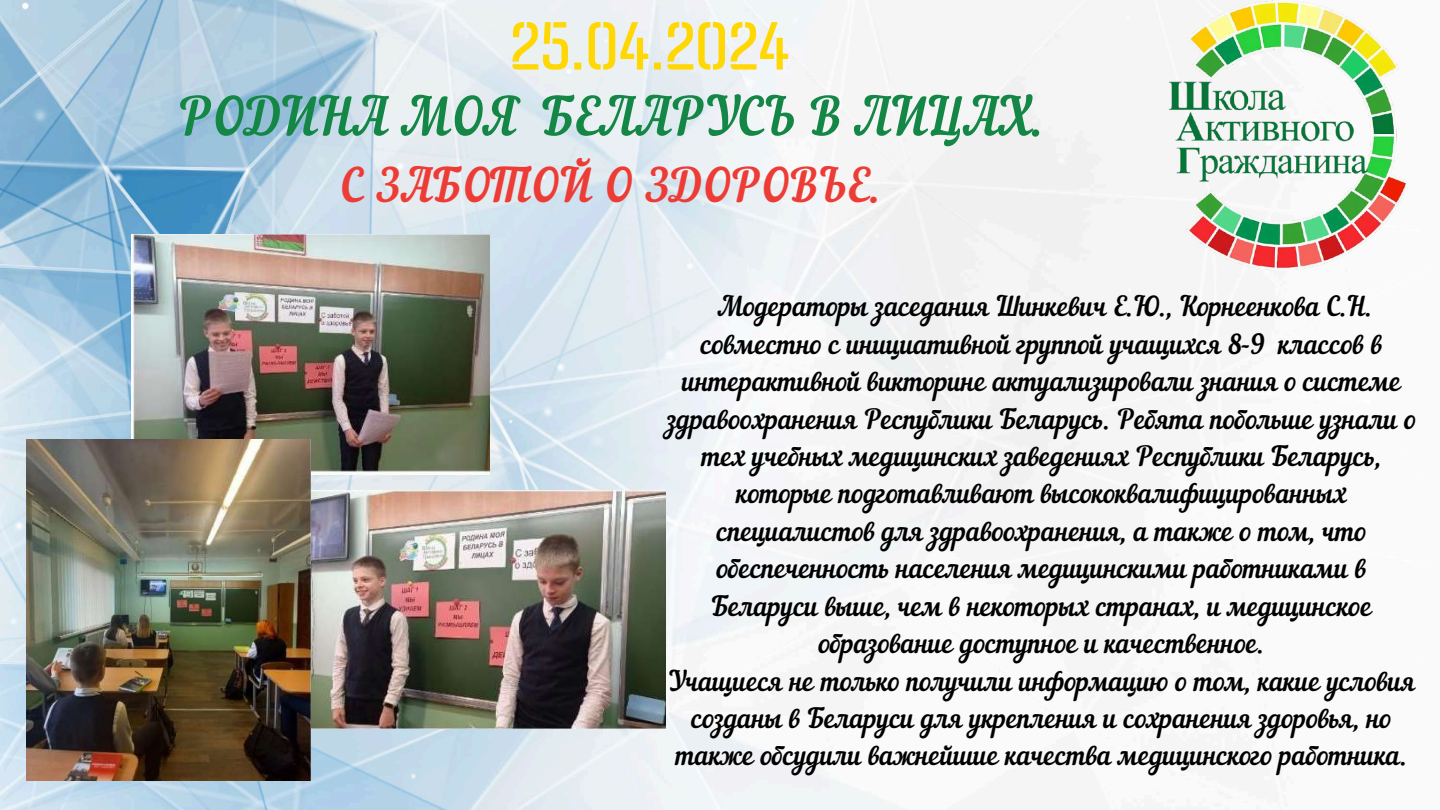
<style>
.page{position:relative;width:1440px;height:810px;background:#fff}
.page>*{position:absolute;margin:0;border:0;box-sizing:border-box;transform-origin:0 0}
.t1{font:69px "Panfleta Stencil";color:#ffd703}
.t2{font:52.2px "Nautilus Pompilius";color:#148747}
.t3{font:46.2px "Nautilus Pompilius";color:#ed3c36}
.t4{font:27.2px/37.4px "Nautilus Pompilius";color:#000;text-align:center}
</style>
<div class="page">
<img style="left:0;top:0;width:1220px;height:810px">
<img style="left:1168px;top:0;width:241px;height:270px">
<img style="left:132px;top:235px;width:357px;height:240px">
<img style="left:310px;top:490px;width:356px;height:239px">
<img style="left:26px;top:439px;width:284px;height:341px">
<h1 class="t1" style="left:510px;top:19px;width:281px">25.04.2024</h1>
<h2 class="t2" style="left:178px;top:96px;width:868px">РОДИНА МОЯ БЕЛАРУСЬ В ЛИЦАХ.</h2>
<h3 class="t3" style="left:341px;top:168px;width:542px">С ЗАБОТОЙ О ЗДОРОВЬЕ.</h3>
<p class="t4" style="left:667px;top:291px;width:751px">Модераторы заседания Шинкевич Е.Ю., Корнеенкова С.Н. совместно с инициативной группой учащихся 8-9 классов в интерактивной викторине актуализировали знания о системе здравоохранения Республики Беларусь. Ребята побольше узнали о тех учебных медицинских заведениях Республики Беларусь, которые подготавливают высококвалифицированных специалистов для здравоохранения, а также о том, что обеспеченность населения медицинскими работниками в Беларуси выше, чем в некоторых странах, и медицинское образование доступное и качественное.<br>Учащиеся не только получили информацию о том, какие условия созданы в Беларуси для укрепления и сохранения здоровья, но также обсудили важнейшие качества медицинского работника.</p>
</div>
